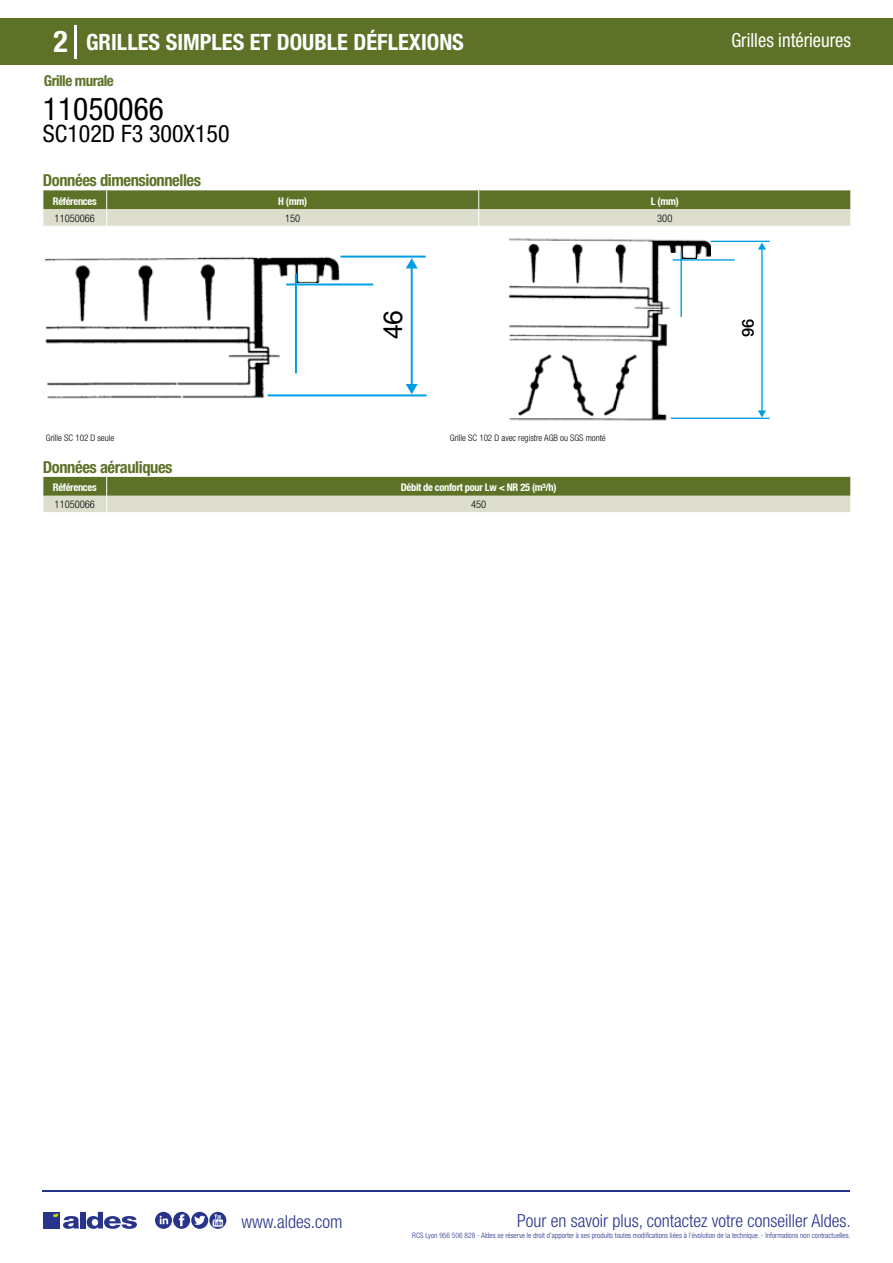
<style>
.page{position:relative;width:893px;height:1263px;background:#fff}
.page>*{position:absolute;margin:0;border:0;box-sizing:border-box;transform-origin:0 0}
.t1{font:condensed 31.5px "Helvetica Neue LT Std";color:#000}
.t2{font:700 condensed 30px "Helvetica Neue LT Std";color:#fff}
.t3{font:26.55px "Helvetica";color:#000}
.t4{font:condensed 24px "Helvetica Neue LT Std";color:#000}
.t5{font:700 condensed 22.5px "Helvetica Neue LT Std";color:#fff}
.t6{font:condensed 19.5px "Helvetica Neue LT Std";color:#fff;scale:.95 1}
.t7{font:300 condensed 18px "Helvetica Neue";color:#28348b}
.t8{font:700 condensed 16.5px "Helvetica Neue LT Std";letter-spacing:-.025em;color:#5d7227}
.t9{font:500 16.5px "Helvetica Neue";color:#000}
.t10{font:700 condensed 15px "Helvetica Neue LT Std";letter-spacing:-.035em;color:#5d7227}
.t11{font:700 condensed 10.5px "Helvetica Neue";letter-spacing:-.03em;color:#fff}
.t12{font:300 condensed 10.5px "Helvetica Neue";color:#000}
.t13{font:300 condensed 9px "Helvetica Neue";color:#000}
.t14{font:300 condensed 7.5px "Helvetica Neue";color:#28348b}
</style>
<div class="page">
<div style="left:0;top:18px;width:893px;height:46px;background:#5d7227"></div>
<hr style="left:74px;top:25px;width:2px;height:33px;background:#fff">
<hr style="left:43px;top:1190px;width:807px;height:1px;background:#28348b">
<svg style="left:155px;top:1212px;width:71px;height:17px"></svg>
<div style="left:43px;top:1212px;width:17px;height:16px;background:#28348b"></div>
<div style="left:80px;top:1212px;width:6px;height:16px;background:#28348b"></div>
<svg style="left:87px;top:1212px;width:50px;height:17px"></svg>
<svg style="left:53px;top:1213px;width:26px;height:16px"></svg>
<svg style="left:43px;top:190px;width:808px;height:36px;background:#9ba678"></svg>
<img style="left:43px;top:257px;width:297px;height:142px">
<div style="left:338px;top:248px;width:104px;height:11px;background:#fff"></div>
<div style="left:266px;top:381px;width:168px;height:24px;background:#fff"></div>
<div style="left:289px;top:288px;width:24px;height:98px;background:#fff"></div>
<div style="left:281px;top:283px;width:97px;height:10px;background:#fff"></div>
<svg style="left:319px;top:282px;width:55px;height:4px"></svg>
<hr style="left:295px;top:274px;width:2px;height:99px;background:#009fe3">
<hr style="left:286px;top:283px;width:87px;height:2px;background:#009fe3">
<hr style="left:340px;top:256px;width:86px;height:2px;background:#009fe3">
<hr style="left:268px;top:394px;width:159px;height:2px;background:#009fe3">
<hr style="left:411px;top:267px;width:2px;height:119px;background:#009fe3">
<svg style="left:406px;top:384px;width:12px;height:10px"></svg>
<svg style="left:406px;top:258px;width:12px;height:10px"></svg>
<img style="left:509px;top:238px;width:202px;height:183px">
<div style="left:677px;top:259px;width:47px;height:71px;background:#fff"></div>
<div style="left:669px;top:400px;width:56px;height:22px;background:#fff"></div>
<div style="left:669px;top:254px;width:12px;height:13px;background:#fff"></div>
<div style="left:697px;top:258px;width:19px;height:9px;background:#fff"></div>
<hr style="left:680px;top:252px;width:2px;height:65px;background:#009fe3">
<hr style="left:673px;top:259px;width:62px;height:2px;background:#009fe3">
<hr style="left:711px;top:241px;width:59px;height:1px;background:#009fe3">
<hr style="left:671px;top:418px;width:99px;height:1px;background:#009fe3">
<hr style="left:761px;top:248px;width:2px;height:164px;background:#009fe3">
<svg style="left:758px;top:410px;width:8px;height:7px"></svg>
<svg style="left:758px;top:242px;width:8px;height:8px"></svg>
<svg style="left:43px;top:477px;width:808px;height:35px;background:#99a475"></svg>
<h2 class="t2" style="left:54px;top:24px;width:16px">2</h2>
<h3 class="t5" style="left:86px;top:28px;width:379px">GRILLES SIMPLES ET DOUBLE DÉFLEXIONS</h3>
<h3 class="t6" style="left:731px;top:29px;width:127px">Grilles intérieures</h3>
<h3 class="t10" style="left:44px;top:71px;width:72px">Grille murale</h3>
<h1 class="t1" style="left:43px;top:91px;width:122px">11050066</h1>
<h3 class="t4" style="left:43px;top:120px;width:188px">SC102D F3 300X150</h3>
<h3 class="t8" style="left:43px;top:170px;width:160px">Données dimensionnelles</h3>
<h3 class="t11" style="left:53px;top:195px;width:45px">Références</h3>
<h3 class="t11" style="left:278px;top:195px;width:30px">H (mm)</h3>
<h3 class="t11" style="left:651px;top:195px;width:29px">L (mm)</h3>
<h3 class="t12" style="left:55px;top:212px;width:42px">11050066</h3>
<h3 class="t12" style="left:285px;top:212px;width:17px">150</h3>
<h3 class="t12" style="left:657px;top:212px;width:17px">300</h3>
<h3 class="t3" style="left:378px;top:339px;width:31px;rotate:-90deg">46</h3>
<h3 class="t9" style="left:738px;top:337px;width:20px;rotate:-90deg">96</h3>
<p class="t13" style="left:46px;top:433px;width:70px">Grille SC 102 D seule</p>
<p class="t13" style="left:450px;top:433px;width:157px">Grille SC 102 D avec registre AGB ou SGS monté</p>
<h3 class="t8" style="left:43px;top:457px;width:131px">Données aérauliques</h3>
<h3 class="t11" style="left:53px;top:481px;width:45px">Références</h3>
<h3 class="t11" style="left:401px;top:481px;width:157px">Débit de confort pour Lw &lt; NR 25 (m³/h)</h3>
<h3 class="t12" style="left:55px;top:498px;width:42px">11050066</h3>
<h3 class="t12" style="left:471px;top:498px;width:17px">450</h3>
<h3 class="t7" style="left:241px;top:1211px;width:102px">www.aldes.com</h3>
<h3 class="t7" style="left:517px;top:1211px;width:335px">Pour en savoir plus, contactez votre conseiller Aldes.</h3>
<p class="t14" style="left:412px;top:1230px;width:440px">RCS Lyon 956 506 828 - Aldes se réserve le droit d’apporter à ses produits toutes modifications liées à l’évolution de la technique. - Informations non contractuelles.</p>
</div>
